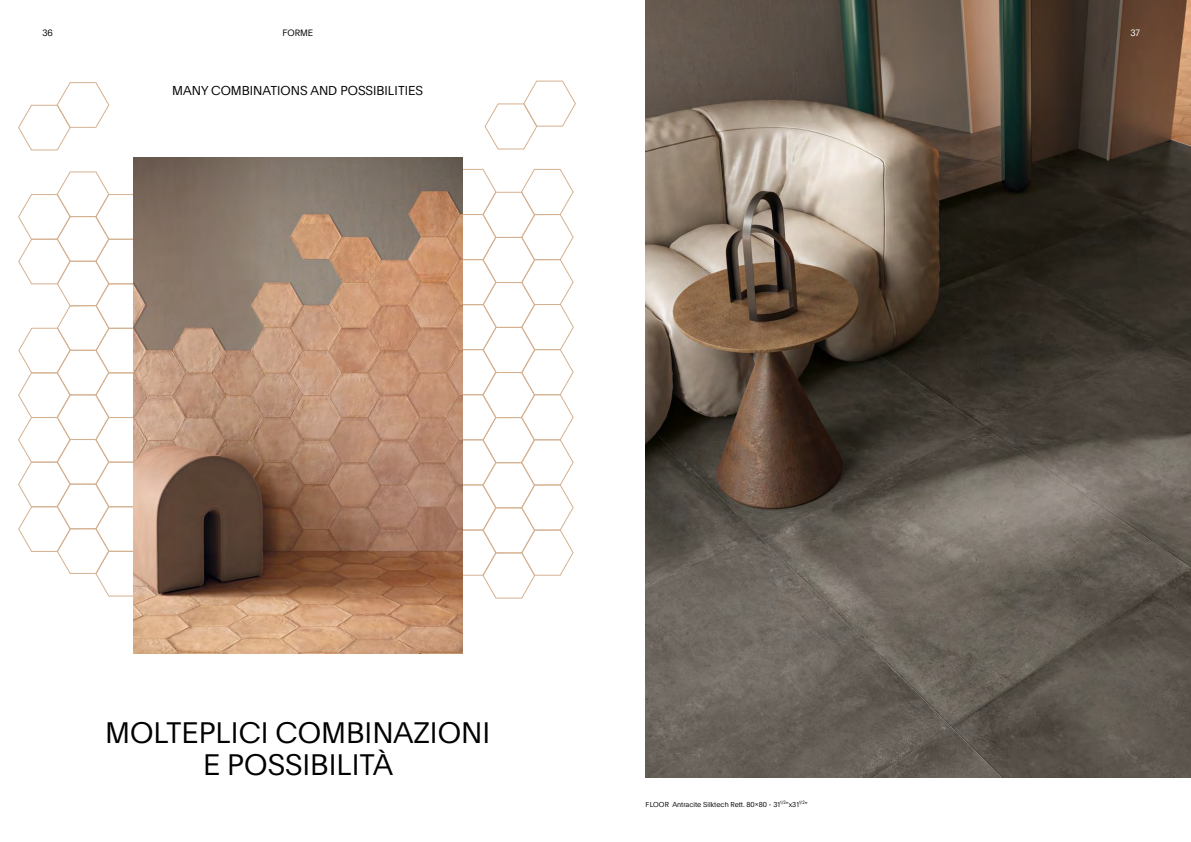
<style>
.page{position:relative;width:1191px;height:842px;background:#fff}
.page>*{position:absolute;margin:0;border:0;box-sizing:border-box;transform-origin:0 0}
.t1{font:300 29px/32px "Plain";color:#000;text-align:center}
.t2{font:300 12.6px "Plain";color:#000}
.t3{font:300 9px "Plain";letter-spacing:-.01em;color:#000}
.t4{font:300 9px "Plain";color:#fff}
.t5{font:300 7px "Plain";color:#000}
</style>
<div class="page">
<img style="left:645px;top:0;width:546px;height:777px">
<svg style="left:462px;top:169px;width:112px;height:430px"></svg>
<svg style="left:484px;top:80px;width:92px;height:70px"></svg>
<svg style="left:18px;top:82px;width:91px;height:69px"></svg>
<svg style="left:18px;top:171px;width:115px;height:426px"></svg>
<img style="left:133px;top:157px;width:329px;height:497px">
<p class="t3" style="left:43px;top:26px;width:12px">36</p>
<p class="t3" style="left:282px;top:26px;width:32px">FORME</p>
<p class="t4" style="left:1130px;top:26px;width:11px">37</p>
<h2 class="t2" style="left:172px;top:82px;width:252px">MANY COMBINATIONS AND POSSIBILITIES</h2>
<h1 class="t1" style="left:105px;top:716px;width:386px">MOLTEPLICI COMBINAZIONI<br>E POSSIBILITÀ</h1>
<p class="t5" style="left:645px;top:799px;width:163px">FLOOR Antracite Silktech Rett. 80x80 - 31<sup>1/2</sup>”x31<sup>1/2</sup>”</p>
</div>
